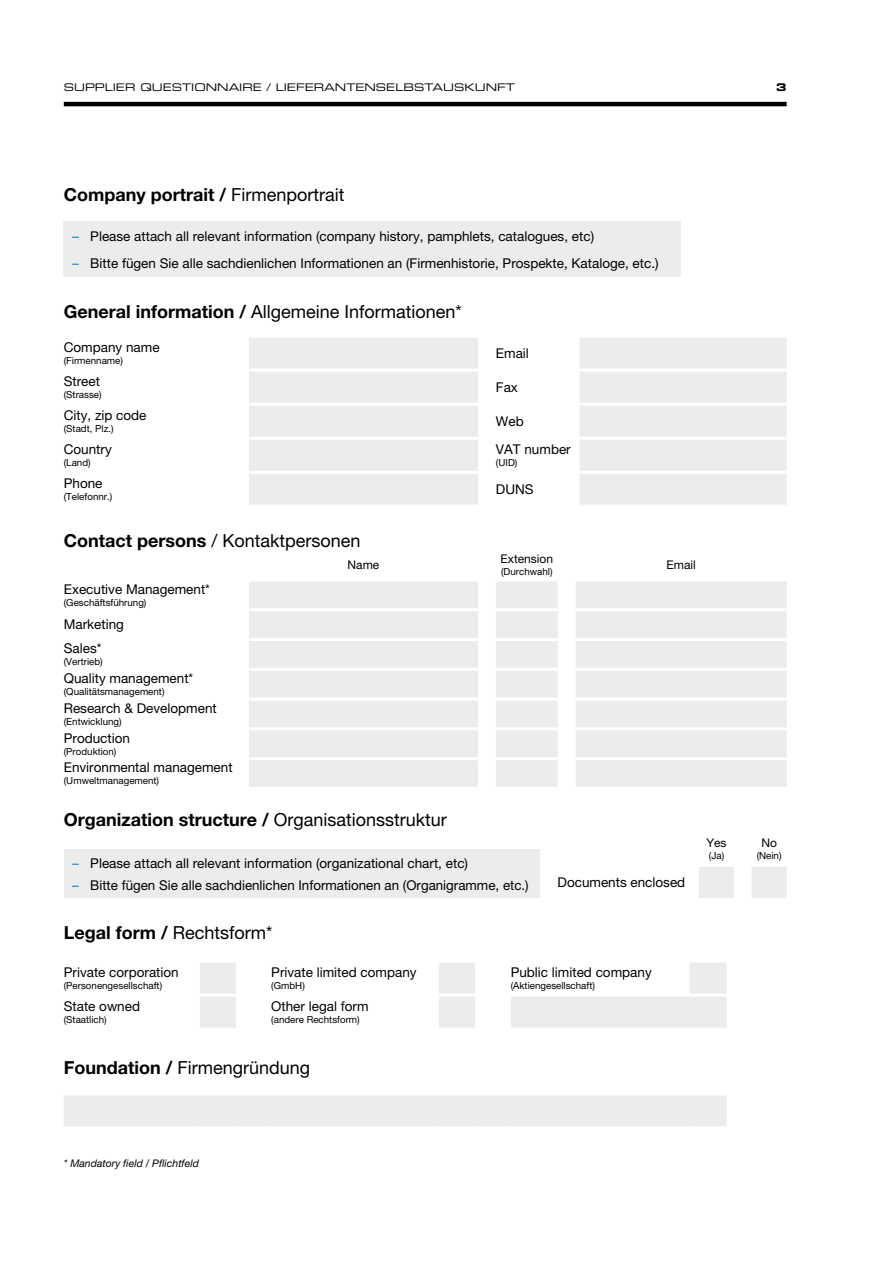
<style>
.page{position:relative;width:893px;height:1263px;background:#fff}
.page>*{position:absolute;margin:0;border:0;box-sizing:border-box;transform-origin:0 0}
.t1{font:18px "Helvetica Neue LT Pro";color:#000}
.t2{font:700 18px "Helvetica Neue LT Pro";color:#000}
.t3{font:13.5px/23.7px "Helvetica Neue LT Pro";color:#000}
.t4{font:12px "Helvetica Neue LT Pro";color:#000}
.t5{font:10.5px "Eurostile LT Std Ex 2";color:#000}
.t6{font:italic 10.5px "Helvetica Neue LT Pro";color:#000}
.t7{font:10.5px "Eurostile LT Std Bold Ex 2";color:#000}
.t8{font:9.75px "Helvetica Neue LT Pro";color:#000}
.s1{font-weight:400}
.s2{color:#008ad2}
.s3{font-weight:700}
</style>
<div class="page">
<hr style="left:64px;top:102px;width:723px;height:4px;background:#000">
<svg style="left:200px;top:963px;width:527px;height:64px"></svg>
<hr style="left:200px;top:993px;width:36px;height:3px;background:#fff">
<hr style="left:236px;top:993px;width:35px;height:3px;background:#fff">
<hr style="left:271px;top:993px;width:168px;height:3px;background:#fff">
<hr style="left:439px;top:993px;width:36px;height:3px;background:#fff">
<hr style="left:475px;top:993px;width:36px;height:3px;background:#fff">
<hr style="left:511px;top:993px;width:179px;height:3px;background:#fff">
<hr style="left:690px;top:993px;width:37px;height:3px;background:#fff">
<svg style="left:699px;top:867px;width:88px;height:31px"></svg>
<svg style="left:249px;top:338px;width:538px;height:167px;fill:#ececec"></svg>
<hr style="left:249px;top:369px;width:229px;height:3px;background:#fff">
<hr style="left:478px;top:369px;width:18px;height:3px;background:#fff">
<hr style="left:496px;top:369px;width:84px;height:3px;background:#fff">
<hr style="left:580px;top:369px;width:207px;height:3px;background:#fff">
<hr style="left:249px;top:403px;width:229px;height:3px;background:#fff">
<hr style="left:478px;top:403px;width:18px;height:3px;background:#fff">
<hr style="left:496px;top:403px;width:84px;height:3px;background:#fff">
<hr style="left:580px;top:403px;width:207px;height:3px;background:#fff">
<hr style="left:249px;top:437px;width:229px;height:3px;background:#fff">
<hr style="left:478px;top:437px;width:18px;height:3px;background:#fff">
<hr style="left:496px;top:437px;width:84px;height:3px;background:#fff">
<hr style="left:580px;top:437px;width:207px;height:3px;background:#fff">
<hr style="left:249px;top:471px;width:229px;height:3px;background:#fff">
<hr style="left:478px;top:471px;width:18px;height:3px;background:#fff">
<hr style="left:496px;top:471px;width:84px;height:3px;background:#fff">
<hr style="left:580px;top:471px;width:207px;height:3px;background:#fff">
<svg style="left:249px;top:582px;width:538px;height:205px;background:#ededed"></svg>
<hr style="left:249px;top:608px;width:229px;height:3px;background:#fff">
<hr style="left:478px;top:608px;width:18px;height:3px;background:#fff">
<hr style="left:496px;top:608px;width:62px;height:3px;background:#fff">
<hr style="left:558px;top:608px;width:18px;height:3px;background:#fff">
<hr style="left:576px;top:608px;width:211px;height:3px;background:#fff">
<hr style="left:249px;top:638px;width:229px;height:3px;background:#fff">
<hr style="left:478px;top:638px;width:18px;height:3px;background:#fff">
<hr style="left:496px;top:638px;width:62px;height:3px;background:#fff">
<hr style="left:558px;top:638px;width:18px;height:3px;background:#fff">
<hr style="left:576px;top:638px;width:211px;height:3px;background:#fff">
<hr style="left:249px;top:668px;width:229px;height:3px;background:#fff">
<hr style="left:478px;top:668px;width:18px;height:3px;background:#fff">
<hr style="left:496px;top:668px;width:62px;height:3px;background:#fff">
<hr style="left:558px;top:668px;width:18px;height:3px;background:#fff">
<hr style="left:576px;top:668px;width:211px;height:3px;background:#fff">
<hr style="left:249px;top:697px;width:229px;height:3px;background:#fff">
<hr style="left:478px;top:697px;width:18px;height:3px;background:#fff">
<hr style="left:496px;top:697px;width:62px;height:3px;background:#fff">
<hr style="left:558px;top:697px;width:18px;height:3px;background:#fff">
<hr style="left:576px;top:697px;width:211px;height:3px;background:#fff">
<hr style="left:249px;top:727px;width:229px;height:3px;background:#fff">
<hr style="left:478px;top:727px;width:18px;height:3px;background:#fff">
<hr style="left:496px;top:727px;width:62px;height:3px;background:#fff">
<hr style="left:558px;top:727px;width:18px;height:3px;background:#fff">
<hr style="left:576px;top:727px;width:211px;height:3px;background:#fff">
<hr style="left:249px;top:757px;width:229px;height:3px;background:#fff">
<hr style="left:478px;top:757px;width:18px;height:3px;background:#fff">
<hr style="left:496px;top:757px;width:62px;height:3px;background:#fff">
<hr style="left:558px;top:757px;width:18px;height:3px;background:#fff">
<hr style="left:576px;top:757px;width:211px;height:3px;background:#fff">
<div style="left:64px;top:222px;width:617px;height:55px;background:#ececec"></div>
<div style="left:64px;top:1095px;width:663px;height:31px;background:#ececec"></div>
<div style="left:64px;top:849px;width:476px;height:49px;background:#ececec"></div>
<p class="t5" style="left:64px;top:80px;width:453px">SUPPLIER QUESTIONNAIRE / LIEFERANTENSELBSTAUSKUNFT</p>
<p class="t7" style="left:776px;top:80px;width:12px">3</p>
<h1 class="t2" style="left:64px;top:183px;width:282px">Company portrait / <span class="s1">Firmenportrait</span></h1>
<p class="t3" style="left:72px;top:224px;width:523px"><span class="s2">–</span> Please attach all relevant information (company history, pamphlets, catalogues, etc)</p>
<p class="t3" style="left:72px;top:251px;width:588px"><span class="s2">–</span> Bitte fügen Sie alle sachdienlichen Informationen an (Firmenhistorie, Prospekte, Kataloge, etc.)</p>
<h1 class="t1" style="left:64px;top:301px;width:399px"><span class="s3">General information /</span> Allgemeine Informationen*</h1>
<p class="t3" style="left:64px;top:335px;width:97px">Company name</p>
<p class="t8" style="left:64px;top:355px;width:61px">(Firmenname)</p>
<p class="t3" style="left:64px;top:369px;width:38px">Street</p>
<p class="t8" style="left:64px;top:389px;width:39px">(Strasse)</p>
<p class="t3" style="left:64px;top:403px;width:84px">City, zip code</p>
<p class="t8" style="left:64px;top:423px;width:51px">(Stadt, Plz.)</p>
<p class="t3" style="left:64px;top:437px;width:50px">Country</p>
<p class="t8" style="left:64px;top:457px;width:28px">(Land)</p>
<p class="t3" style="left:64px;top:471px;width:40px">Phone</p>
<p class="t8" style="left:64px;top:491px;width:50px">(Telefonnr.)</p>
<p class="t3" style="left:496px;top:341px;width:35px">Email</p>
<p class="t3" style="left:496px;top:375px;width:23px">Fax</p>
<p class="t3" style="left:496px;top:409px;width:29px">Web</p>
<p class="t3" style="left:496px;top:437px;width:76px">VAT number</p>
<p class="t8" style="left:496px;top:457px;width:23px">(UID)</p>
<p class="t3" style="left:496px;top:477px;width:39px">DUNS</p>
<h1 class="t1" style="left:64px;top:530px;width:298px"><span class="s3">Contact persons</span> / Kontaktpersonen</h1>
<p class="t3" style="left:64px;top:577px;width:148px">Executive Management*</p>
<p class="t8" style="left:64px;top:596px;width:84px">(Geschäftsführung)</p>
<p class="t3" style="left:64px;top:613px;width:62px">Marketing<br>Sales*</p>
<p class="t8" style="left:64px;top:656px;width:40px">(Vertrieb)</p>
<p class="t3" style="left:64px;top:666px;width:131px">Quality management*</p>
<p class="t8" style="left:64px;top:686px;width:102px">(Qualitätsmanagement)</p>
<p class="t3" style="left:64px;top:696px;width:155px">Research &amp; Development</p>
<p class="t8" style="left:64px;top:715px;width:59px">(Entwicklung)</p>
<p class="t3" style="left:64px;top:726px;width:68px">Production</p>
<p class="t8" style="left:64px;top:745px;width:54px">(Produktion)</p>
<p class="t3" style="left:64px;top:755px;width:170px">Environmental management</p>
<p class="t8" style="left:64px;top:775px;width:97px">(Umweltmanagement)</p>
<p class="t4" style="left:348px;top:558px;width:33px">Name</p>
<h1 class="t2" style="left:64px;top:809px;width:385px">Organization structure / <span class="s1">Organisationsstruktur</span></h1>
<p class="t4" style="left:500px;top:552px;width:54px">Extension</p>
<p class="t8" style="left:501px;top:566px;width:53px">(Durchwahl)</p>
<p class="t4" style="left:666px;top:558px;width:31px">Email</p>
<p class="t3" style="left:72px;top:851px;width:397px"><span class="s2">–</span> Please attach all relevant information (organizational chart, etc)</p>
<p class="t3" style="left:72px;top:873px;width:458px"><span class="s2">–</span> Bitte fügen Sie alle sachdienlichen Informationen an (Organigramme, etc.)</p>
<p class="t3" style="left:557px;top:870px;width:129px">Documents enclosed</p>
<p class="t4" style="left:706px;top:835px;width:22px">Yes</p>
<p class="t8" style="left:709px;top:849px;width:17px">(Ja)</p>
<h1 class="t1" style="left:64px;top:922px;width:210px"><span class="s3">Legal form /</span> Rechtsform*</h1>
<p class="t3" style="left:64px;top:960px;width:116px">Private corporation</p>
<p class="t8" style="left:64px;top:979px;width:100px">(Personengesellschaft)</p>
<p class="t3" style="left:64px;top:994px;width:78px">State owned</p>
<p class="t8" style="left:64px;top:1013px;width:44px">(Staatlich)</p>
<p class="t3" style="left:271px;top:960px;width:147px">Private limited company</p>
<p class="t8" style="left:271px;top:979px;width:35px">(GmbH)</p>
<p class="t3" style="left:271px;top:994px;width:99px">Other legal form</p>
<p class="t8" style="left:271px;top:1013px;width:90px">(andere Rechtsform)</p>
<p class="t3" style="left:511px;top:960px;width:143px">Public limited company</p>
<p class="t8" style="left:511px;top:979px;width:86px">(Aktiengesellschaft)</p>
<h1 class="t1" style="left:64px;top:1057px;width:248px"><span class="s3">Foundation /</span> Firmengründung</h1>
<p class="t4" style="left:761px;top:835px;width:17px">No</p>
<p class="t8" style="left:757px;top:849px;width:26px">(Nein)</p>
<p class="t6" style="left:64px;top:1157px;width:137px">* Mandatory field / Pflichtfeld</p>
</div>
